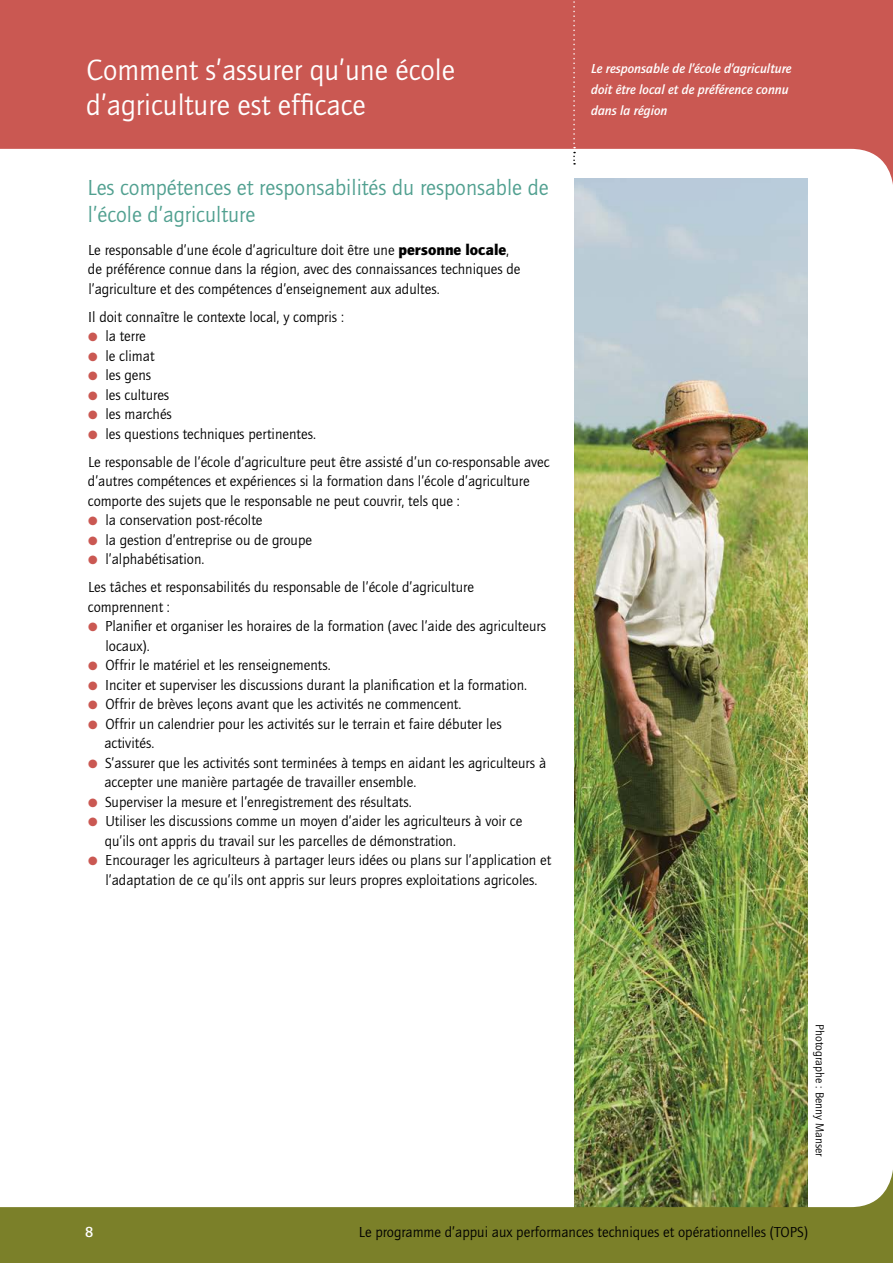
<style>
.page{position:relative;width:893px;height:1263px;background:#fff}
.page>*{position:absolute;margin:0;border:0;box-sizing:border-box;transform-origin:0 0}
.t1{font:30px/34.5px "Quay Sans EF";color:#fff}
.t2{font:22.5px/27px "Quay Sans EF";color:#51a090}
.t3{font:15px/19.5px "Quay Sans EF";color:#000}
.t4{font:500 15px "Quay Sans EF";color:#fff}
.t5{font:italic 500 13.5px/21px "Quay Sans EF";color:#fff}
.t6{font:12px "Quay Sans EF";color:#000}
.s1{font-family:"Quay Sans";font-weight:900;font-size:15.75px}
.s2{color:#ca5852}
</style>
<div class="page">
<img style="left:574px;top:185px;width:234px;height:984px">
<svg style="left:0;top:0;width:893px;height:185px;fill:#ca5852"></svg>
<svg style="left:0;top:1169px;width:893px;height:94px;fill:#7b8029"></svg>
<svg style="left:573px;top:0;width:2px;height:165px"></svg>
<h1 class="t1" style="left:86px;top:54px;width:370px">Comment s’assurer qu’une école d’agriculture est efficace</h1>
<h2 class="t2" style="left:88px;top:175px;width:463px">Les compétences et responsabilités du responsable de l’école d’agriculture</h2>
<p class="t3" style="left:88px;top:240px;width:434px">Le responsable d’une école d’agriculture doit être une <span class="s1">personne locale</span>, de préférence connue dans la région, avec des connaissances techniques de l’agriculture et des compétences d’enseignement aux adultes.</p>
<p class="t3" style="left:88px;top:307px;width:257px">Il doit connaître le contexte local, y compris :</p>
<p class="t3" style="left:88px;top:327px;width:59px"><span class="s2">●</span> la terre</p>
<p class="t3" style="left:88px;top:346px;width:68px"><span class="s2">●</span> le climat</p>
<p class="t3" style="left:88px;top:366px;width:65px"><span class="s2">●</span> les gens</p>
<p class="t3" style="left:88px;top:385px;width:83px"><span class="s2">●</span> les cultures</p>
<p class="t3" style="left:88px;top:405px;width:85px"><span class="s2">●</span> les marchés</p>
<p class="t3" style="left:88px;top:420px;width:463px;line-height:28px"><span class="s2">●</span> les questions techniques pertinentes.<br>Le responsable de l’école d’agriculture peut être assisté d’un co-responsable avec</p>
<p class="t3" style="left:88px;top:472px;width:443px">d’autres compétences et expériences si la formation dans l’école d’agriculture comporte des sujets que le responsable ne peut couvrir, tels que :</p>
<p class="t3" style="left:88px;top:511px;width:176px"><span class="s2">●</span> la conservation post-récolte</p>
<p class="t3" style="left:88px;top:530px;width:225px"><span class="s2">●</span> la gestion d’entreprise ou de groupe</p>
<p class="t3" style="left:88px;top:545px;width:387px;line-height:28px"><span class="s2">●</span> l’alphabétisation.<br>Les tâches et responsabilités du responsable de l’école d’agriculture</p>
<p class="t3" style="left:88px;top:597px;width:83px">comprennent :</p>
<p class="t3" style="left:105px;top:617px;width:442px;text-indent:-17px"><span class="s2">●</span> Planifier et organiser les horaires de la formation (avec l’aide des agriculteurs locaux).</p>
<p class="t3" style="left:88px;top:656px;width:244px"><span class="s2">●</span> Offrir le matériel et les renseignements.</p>
<p class="t3" style="left:88px;top:675px;width:440px"><span class="s2">●</span> Inciter et superviser les discussions durant la planification et la formation.</p>
<p class="t3" style="left:88px;top:695px;width:375px"><span class="s2">●</span> Offrir de brèves leçons avant que les activités ne commencent.</p>
<p class="t3" style="left:104px;top:714px;width:399px;text-indent:-16px"><span class="s2">●</span> Offrir un calendrier pour les activités sur le terrain et faire débuter les activités.</p>
<p class="t3" style="left:104px;top:753px;width:443px;text-indent:-16px"><span class="s2">●</span> S’assurer que les activités sont terminées à temps en aidant les agriculteurs à accepter une manière partagée de travailler ensemble.</p>
<p class="t3" style="left:88px;top:792px;width:325px"><span class="s2">●</span> Superviser la mesure et l’enregistrement des résultats.</p>
<p class="t3" style="left:105px;top:812px;width:419px;text-indent:-17px"><span class="s2">●</span> Utiliser les discussions comme un moyen d’aider les agriculteurs à voir ce qu’ils ont appris du travail sur les parcelles de démonstration.</p>
<p class="t3" style="left:88px;top:851px;width:465px;text-align:center"><span class="s2">●</span> Encourager les agriculteurs à partager leurs idées ou plans sur l’application et l’adaptation de ce qu’ils ont appris sur leurs propres exploitations agricoles.</p>
<p class="t5" style="left:591px;top:58px;width:202px">Le responsable de l’école d’agriculture doit être local et de préférence connu dans la région</p>
<p class="t6" style="left:826px;top:1024px;width:134px;rotate:90deg">Photographe : Benny Manser</p>
<p class="t4" style="left:85px;top:1223px;width:10px">8</p>
<p class="t3" style="left:359px;top:1223px;width:451px">Le programme d’appui aux performances techniques et opérationnelles (TOPS)</p>
</div>
